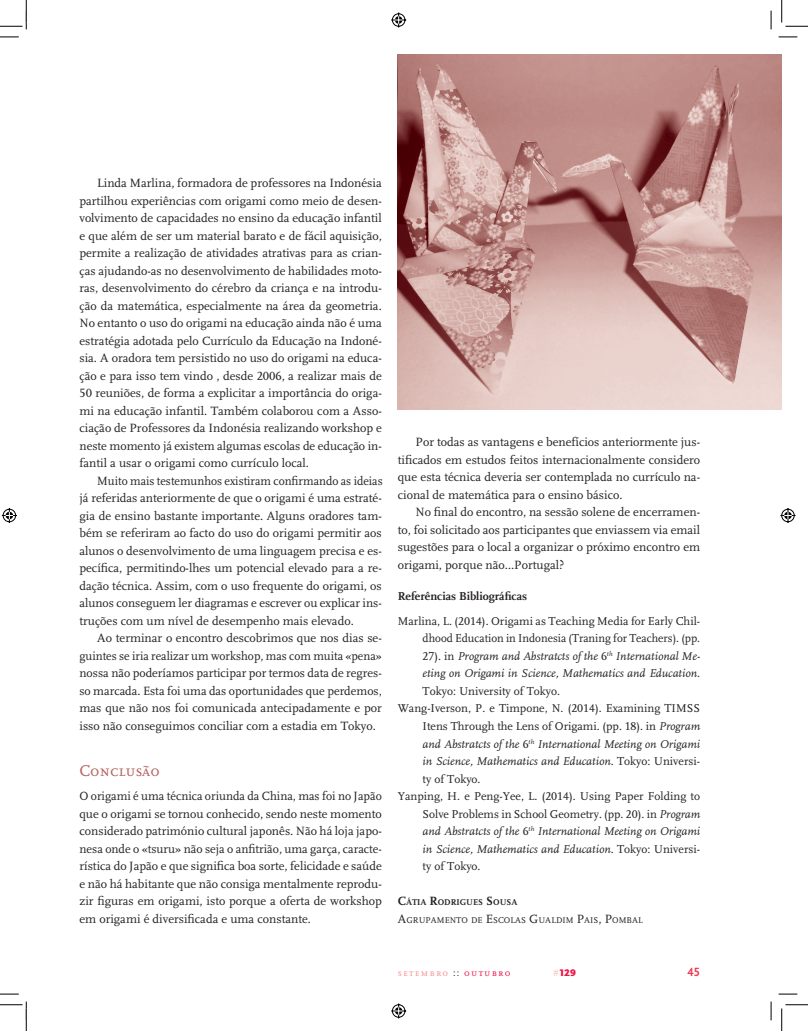
<style>
.page{position:relative;width:808px;height:1031px;background:#fff}
.page>*{position:absolute;margin:0;border:0;box-sizing:border-box;transform-origin:0 0}
.t1{font:16.25px "Scala Caps";color:#b5625f}
.t2{font:12.5px/17.5px "Scala";color:#231f20;text-align:justify}
.t3{font:12.5px/17.5px "Scala";color:#231f20;text-align:justify;scale:.95 1}
.t4{font:12.5px "Scala Sans Bold SC";color:#ee3d55}
.t5{font:11.88px/24.6px "Scala";color:#231f20}
.t6{font:italic 11.88px "Scala";color:#231f20}
.t7{font:10px "Scala Caps";letter-spacing:.12em;color:#f59690}
.t8{font:900 10px "Scala Sans Pro";color:#ed1748}
.t9{font:8.75px/17.5px "Scala";color:#231f20}
.s1{font-family:"Scala Caps"}
.s2{font-weight:700}
.s3{font-family:"Scala Caps";font-style:normal}
.s4{font-style:normal}
.s5{font-style:italic}
.s6{font-weight:700;font-size:12.5px}
.s7{font-size:12.5px}
.s8{color:#231f20}
.s9{color:#ed1748}
.s10{font-weight:400;color:#fabfb7}
</style>
<div class="page">
<img style="left:397px;top:55px;width:384px;height:355px">
<svg style="left:0;top:36px;width:19px;height:2px"></svg>
<svg style="left:778px;top:36px;width:19px;height:2px"></svg>
<svg style="left:0;top:993px;width:19px;height:1px"></svg>
<svg style="left:778px;top:993px;width:19px;height:1px"></svg>
<svg style="left:770px;top:11px;width:1px;height:18px"></svg>
<svg style="left:770px;top:1001px;width:1px;height:19px"></svg>
<svg style="left:0;top:0;width:27px;height:29px"></svg>
<svg style="left:0;top:1001px;width:27px;height:29px"></svg>
<svg style="left:781px;top:0;width:26px;height:27px"></svg>
<svg style="left:781px;top:1004px;width:26px;height:26px"></svg>
<svg style="left:391px;top:12px;width:16px;height:16px"></svg>
<svg style="left:391px;top:1003px;width:16px;height:16px"></svg>
<svg style="left:1px;top:508px;width:16px;height:15px"></svg>
<svg style="left:780px;top:508px;width:16px;height:15px"></svg>
<p class="t2" style="left:79px;top:175px;width:304px;text-indent:18px">Linda Marlina, formadora de professores na Indonésia partilhou experiências com origami como meio de desen&shy;volvimento de capacidades no ensino da educação infantil e que além de ser um material barato e de fácil aquisição, permite a realização de atividades atrativas para as crian&shy;ças ajudando-as no desenvolvimento de habilidades moto&shy;ras, desenvolvimento do cérebro da criança e na introdu&shy;ção da matemática, especialmente na área da geometria.<br>No entanto o uso do origami na educação ainda não é uma estratégia adotada pelo Currículo da Educação na Indoné&shy;sia. A oradora tem persistido no uso do origami na educa&shy;ção e para isso tem vindo , desde <span class="s1">2006</span>, a realizar mais de <span class="s1">50</span> reuniões, de forma a explicitar a importância do origa&shy;mi na educação infantil. Também colaborou com a Asso&shy;ciação de Professores da Indonésia realizando workshop e neste momento já existem algumas escolas de educação in&shy;fantil a usar o origami como currículo local.</p>
<p class="t3" style="left:79px;top:472px;width:320px;text-indent:18px">Muito mais testemunhos existiram confirmando as ideias já referidas anteriormente de que o origami é uma estraté&shy;gia de ensino bastante importante. Alguns oradores tam&shy;bém se referiram ao facto do uso do origami permitir aos alunos o desenvolvimento de uma linguagem precisa e es&shy;pecífica, permitindo-lhes um potencial elevado para a re&shy;dação técnica. Assim, com o uso frequente do origami, os alunos conseguem ler diagramas e escrever ou explicar ins&shy;truções com um nível de desempenho mais elevado.</p>
<p class="t2" style="left:79px;top:630px;width:304px;text-indent:18px">Ao terminar o encontro descobrimos que nos dias se&shy;guintes se iria realizar um workshop, mas com muita «pena» nossa não poderíamos participar por termos data de regres&shy;so marcada. Esta foi uma das oportunidades que perdemos, mas que não nos foi comunicada antecipadamente e por isso não conseguimos conciliar com a estadia em Tokyo.</p>
<h1 class="t1" style="left:79px;top:760px;width:82px">Conclusão</h1>
<p class="t2" style="left:79px;top:788px;width:304px">O origami é uma técnica oriunda da China, mas foi no Japão que o origami se tornou conhecido, sendo neste momento considerado património cultural japonês. Não há loja japo&shy;nesa onde o «tsuru» não seja o anfitrião, uma garça, caracte&shy;rística do Japão e que significa boa sorte, felicidade e saúde e não há habitante que não consiga mentalmente reprodu&shy;zir figuras em origami, isto porque a oferta de workshop em origami é diversificada e uma constante.</p>
<p class="t2" style="left:397px;top:434px;width:304px;text-indent:18px">Por todas as vantagens e benefícios anteriormente jus&shy;tificados em estudos feitos internacionalmente considero que esta técnica deveria ser contemplada no currículo na&shy;cional de matemática para o ensino básico.</p>
<p class="t2" style="left:397px;top:504px;width:304px;text-indent:18px">No final do encontro, na sessão solene de encerramen&shy;to, foi solicitado aos participantes que enviassem via email sugestões para o local a organizar o próximo encontro em origami, porque não…Portugal?</p>
<p class="t5" style="left:397px;top:585px;width:304px"><span class="s2">Referências Bibliográficas<br></span>Marlina, L. (<span class="s1">2014</span>). Origami as Teaching Media for Early Chil-</p>
<p class="t5" style="left:422px;top:627px;width:279px">dhood Education in Indonesia (Traning for Teachers). (pp.</p>
<p class="t6" style="left:422px;top:651px;width:279px"><span class="s3">27</span><span class="s4">). in</span> Program and Abstratcts of the <span class="s3">6</span><sup>th</sup> International Me-</p>
<p class="t6" style="left:422px;top:668px;width:279px">eting on Origami in Science, Mathematics and Education<span class="s4">.</span></p>
<p class="t5" style="left:422px;top:679px;width:139px">Tokyo: University of Tokyo.</p>
<p class="t5" style="left:397px;top:697px;width:304px">Wang-Iverson, P. e Timpone, N. (<span class="s1">2014</span>). Examining TIMSS</p>
<p class="t5" style="left:422px;top:714px;width:279px">Itens Through the Lens of Origami. (pp. <span class="s1">18</span>). in <span class="s5">Program</span></p>
<p class="t6" style="left:422px;top:738px;width:279px">and Abstratcts of the <span class="s3">6</span><sup>th</sup> International Meeting on Origami</p>
<p class="t6" style="left:422px;top:756px;width:279px">in Science, Mathematics and Education<span class="s4">. Tokyo: Universi-</span></p>
<p class="t5" style="left:422px;top:767px;width:59px">ty of Tokyo.</p>
<p class="t5" style="left:397px;top:784px;width:304px">Yanping, H. e Peng-Yee, L. (<span class="s1">2014</span>). Using Paper Folding to</p>
<p class="t5" style="left:422px;top:802px;width:279px">Solve Problems in School Geometry. (pp. <span class="s1">20</span>). in <span class="s5">Program</span></p>
<p class="t6" style="left:422px;top:826px;width:279px">and Abstratcts of the <span class="s3">6</span><sup>th</sup> International Meeting on Origami</p>
<p class="t6" style="left:422px;top:843px;width:279px">in Science, Mathematics and Education<span class="s4">. Tokyo: Universi-</span></p>
<p class="t5" style="left:422px;top:854px;width:59px">ty of Tokyo.</p>
<p class="t9" style="left:397px;top:894px;width:246px"><span class="s6">C</span><span class="s2">ÁTIA</span> <span class="s6">R</span><span class="s2">ODRIGUES</span> <span class="s6">S</span><span class="s2">OUSA<br></span><span class="s7">A</span>GRUPAMENTO DE <span class="s7">E</span>SCOLAS <span class="s7">G</span>UALDIM <span class="s7">P</span>AIS<span class="s7">, P</span>OMBAL</p>
<p class="t7" style="left:397px;top:966px;width:114px">setembro <span class="s8">::</span> <span class="s9">outubro</span></p>
<p class="t8" style="left:552px;top:968px;width:24px"><span class="s10">#</span>129</p>
<p class="t4" style="left:687px;top:964px;width:14px">45</p>
</div>
